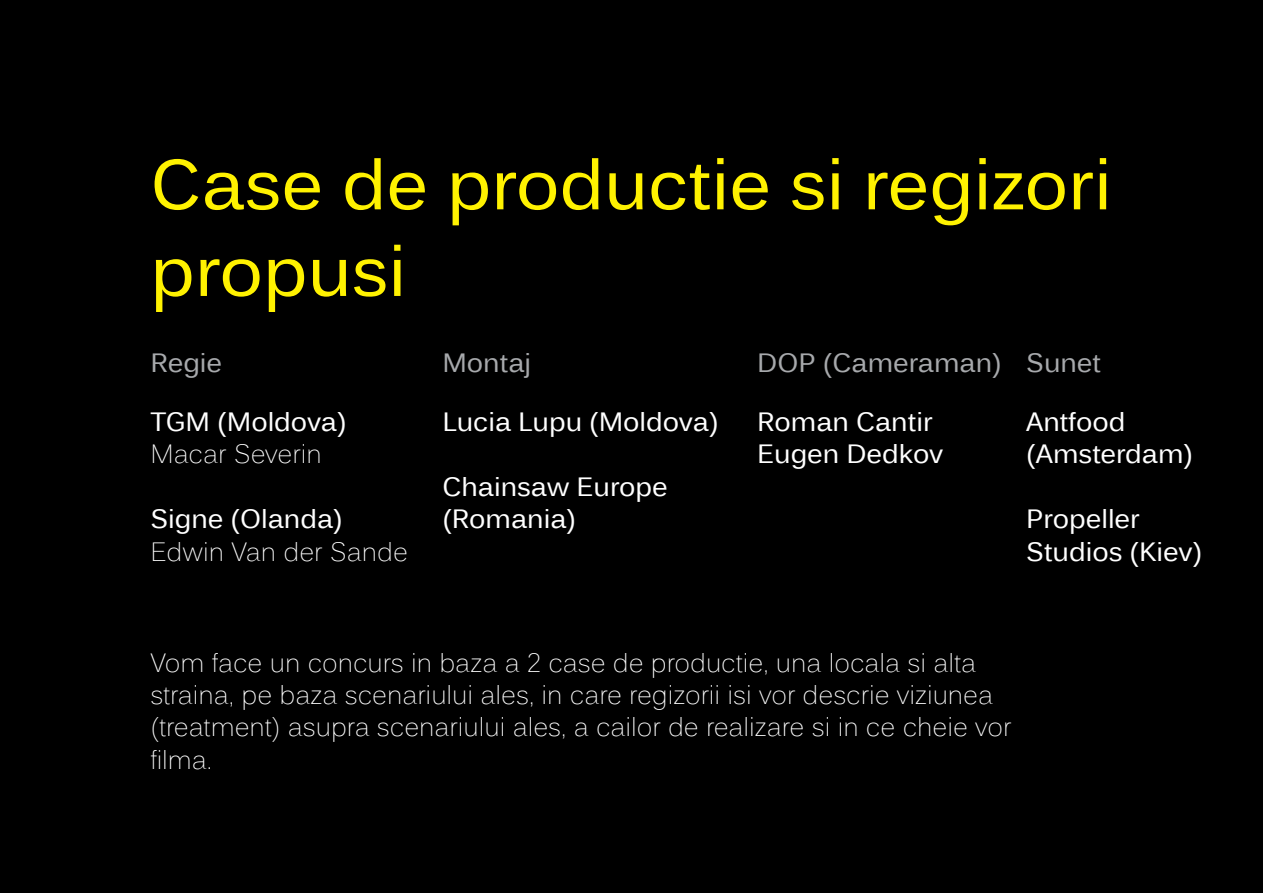
<style>
.page{position:relative;width:1263px;height:893px;background:#000}
.page>*{position:absolute;margin:0;border:0;box-sizing:border-box;transform-origin:0 0}
.t1{font:72.15px/86.6px "Endurance Pro";color:#fff200}
.t2{font:300 27px/32.4px "Endurance Pro";color:#fff}
.t3{font:27px/32.4px "Endurance Pro";color:#fff}
.t4{font:27px "Endurance Pro";color:#a7a9ac}
</style>
<div class="page">
<h1 class="t1" style="left:150px;top:138px;width:963px">Case de productie si regizori propusi</h1>
<p class="t4" style="left:150px;top:344px;width:73px">Regie</p>
<p class="t4" style="left:442px;top:344px;width:90px">Montaj</p>
<p class="t3" style="left:150px;top:404px;width:198px">TGM (Moldova)</p>
<p class="t2" style="left:150px;top:436px;width:173px">Macar Severin</p>
<p class="t3" style="left:150px;top:501px;width:194px">Signe (Olanda)</p>
<p class="t2" style="left:150px;top:534px;width:259px">Edwin Van der Sande</p>
<p class="t3" style="left:442px;top:404px;width:278px">Lucia Lupu (Moldova)</p>
<p class="t3" style="left:442px;top:469px;width:227px">Chainsaw Europe (Romania)</p>
<p class="t4" style="left:757px;top:344px;width:246px">DOP (Cameraman)</p>
<p class="t3" style="left:757px;top:404px;width:187px">Roman Cantir<br>Eugen Dedkov</p>
<p class="t4" style="left:1026px;top:344px;width:76px">Sunet</p>
<p class="t3" style="left:1026px;top:404px;width:168px">Antfood (Amsterdam)</p>
<p class="t3" style="left:1026px;top:501px;width:178px">Propeller<br>Studios (Kiev)</p>
<p class="t2" style="left:150px;top:645px;width:862px">Vom face un concurs in baza a 2 case de productie, una locala si alta straina, pe baza scenariului ales, in care regizorii isi vor descrie viziunea (treatment) asupra scenariului ales, a cailor de realizare si in ce cheie vor filma.</p>
</div>
